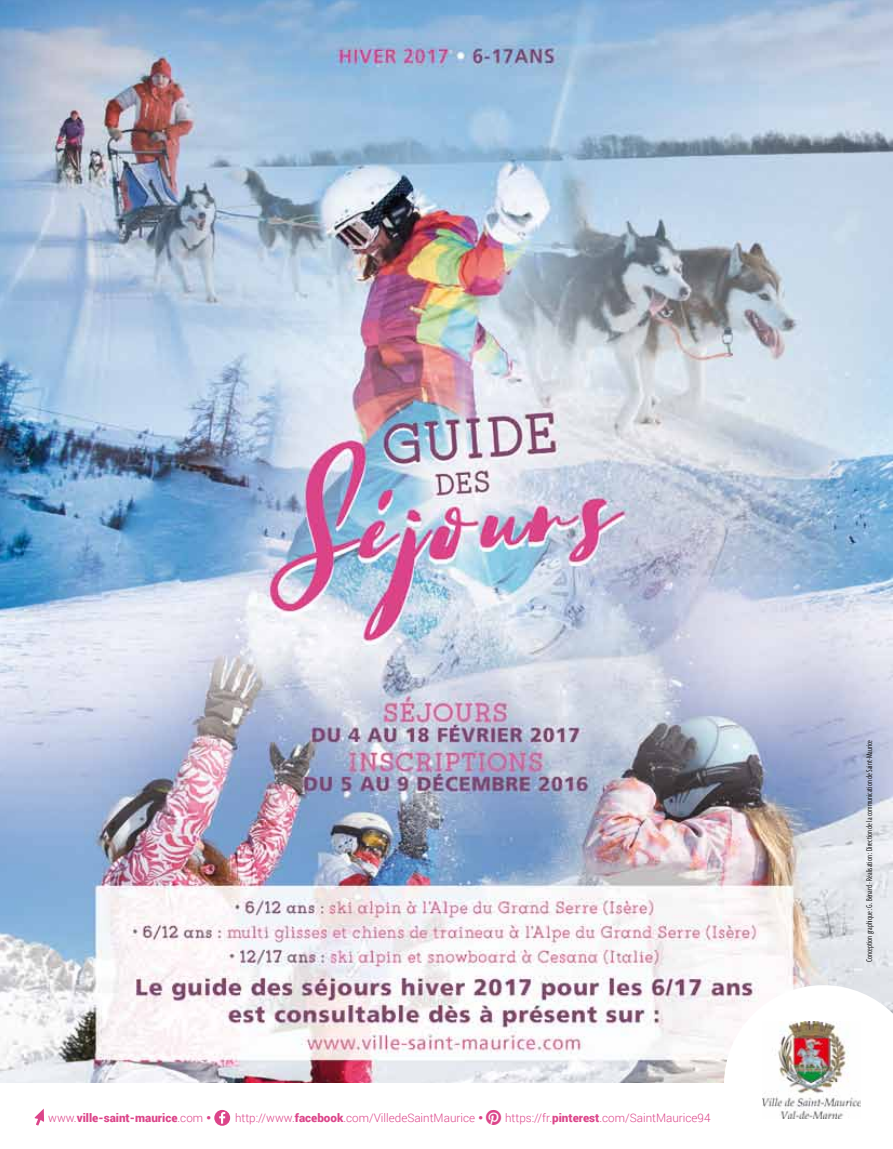
<style>
.page{position:relative;width:893px;height:1149px;background:#fff}
.page>*{position:absolute;margin:0;border:0;box-sizing:border-box;transform-origin:0 0}
.t1{font:300 11.7px "Roboto";color:#dc458a}
.t2{font:900 11.7px "Roboto";color:#dc458a}
.t3{font:300 extra-condensed 9px "Agenda";color:#000}
.s1{font-weight:300}
.s2{font-weight:900}
.s3{font-family:"Sociallogostfb";font-weight:400;font-size:18.15px}
</style>
<div class="page">
<img style="left:0;top:0;width:893px;height:1082px">
<svg style="left:724px;top:984px;width:169px;height:135px"></svg>
<img style="left:763px;top:1021px;width:97px;height:96px">
<svg style="left:35px;top:1108px;width:9px;height:17px"></svg>
<svg style="left:214px;top:1109px;width:16px;height:16px"></svg>
<p class="t2" style="left:48px;top:1109px;width:165px"><span class="s1">www.</span>ville-saint-maurice<span class="s1">.com</span> •</p>
<p class="t1" style="left:235px;top:1109px;width:477px">http://www.<span class="s2">facebook</span>.com/VilledeSaintM aurice • <span class="s3">R</span> https://fr.<span class="s2">pinterest</span>.com/SaintM aurice94</p>
<p class="t3" style="left:864px;top:961px;width:224px;rotate:-90deg">Conception graphique : G. Bénard - Réalisation : Direction de la communication de Saint-Maurice</p>
</div>
